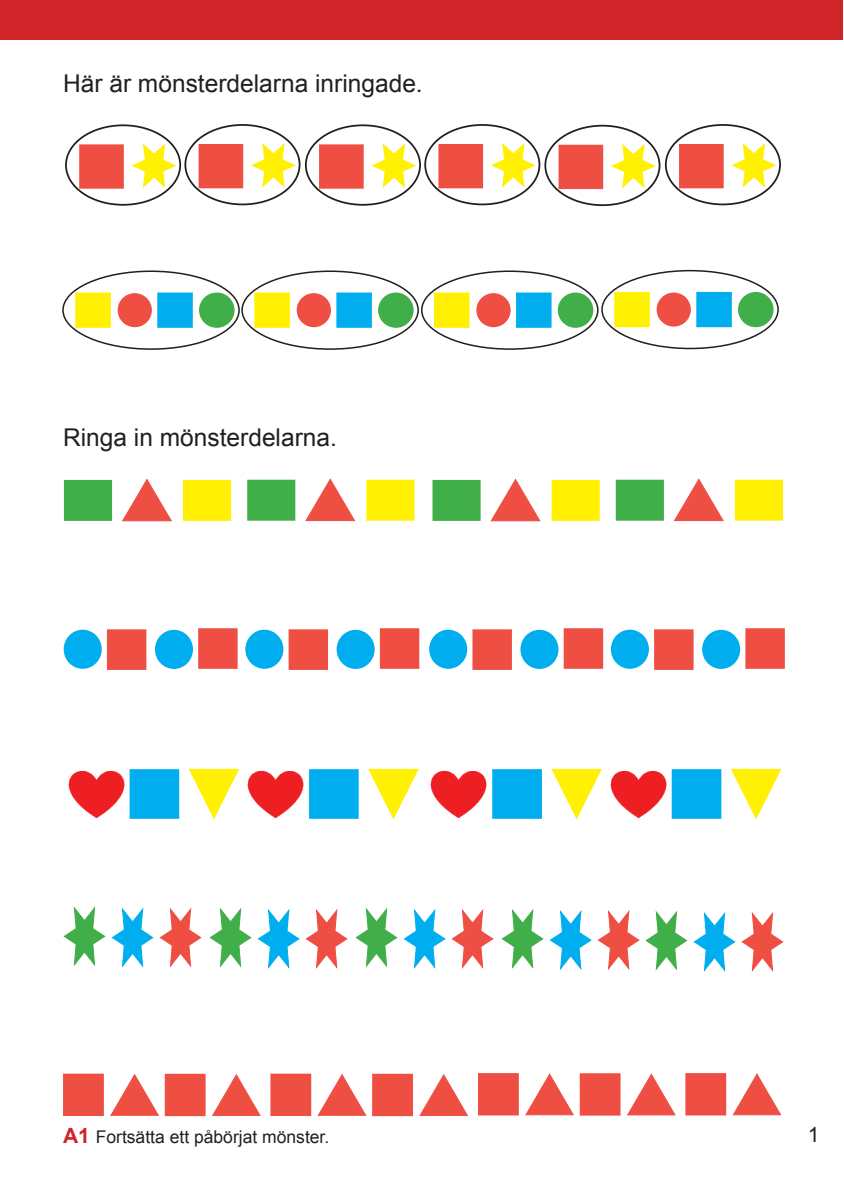
<style>
.page{position:relative;width:844px;height:1191px;background:#fff}
.page>*{position:absolute;margin:0;border:0;box-sizing:border-box;transform-origin:0 0}
.t1{font:24.5px "Arial";color:#231f20}
.t2{font:21px "Arial";color:#231f20}
.t3{font:17.5px "Arial";color:#231f20}
.s1{font-weight:700;font-size:21px;color:#d1232a}
</style>
<div class="page">
<div style="left:0;top:1px;width:842px;height:39px;background:#d1232a"></div>
<div style="left:79px;top:144px;width:45px;height:45px;background:#ef4e43;border:2px solid #ef4e43"></div>
<svg style="left:132px;top:143px;width:44px;height:45px"></svg>
<div style="left:65px;top:124px;width:116px;height:82px;border:2px solid #231f20;border-radius:50%"></div>
<div style="left:198px;top:144px;width:45px;height:44px;background:#ef4e43"></div>
<svg style="left:251px;top:143px;width:44px;height:44px"></svg>
<div style="left:184px;top:124px;width:116px;height:81px;border:2px solid #231f20;border-radius:50%"></div>
<div style="left:319px;top:144px;width:44px;height:45px;background:#ef4e43;border:2px solid #ef4e43"></div>
<svg style="left:371px;top:143px;width:45px;height:45px"></svg>
<div style="left:305px;top:124px;width:116px;height:82px;border:2px solid #231f20;border-radius:50%"></div>
<div style="left:438px;top:144px;width:45px;height:44px;background:#ef4e43"></div>
<svg style="left:491px;top:143px;width:44px;height:44px"></svg>
<div style="left:424px;top:124px;width:116px;height:81px;border:2px solid #231f20;border-radius:50%"></div>
<div style="left:558px;top:145px;width:45px;height:44px;background:#ef4e43"></div>
<svg style="left:611px;top:144px;width:44px;height:44px"></svg>
<div style="left:544px;top:125px;width:116px;height:81px;border:2px solid #231f20;border-radius:50%"></div>
<div style="left:678px;top:144px;width:45px;height:44px;background:#ef4e43"></div>
<svg style="left:731px;top:143px;width:45px;height:44px"></svg>
<div style="left:664px;top:124px;width:116px;height:81px;border:2px solid #231f20;border-radius:50%"></div>
<div style="left:64px;top:480px;width:48px;height:41px;background:#40ae49"></div>
<div style="left:183px;top:480px;width:48px;height:41px;background:#fff101"></div>
<svg style="left:122px;top:479px;width:50px;height:42px"></svg>
<div style="left:247px;top:480px;width:48px;height:41px;background:#40ae49;border:2px solid #40ae49"></div>
<div style="left:366px;top:480px;width:48px;height:41px;background:#fff101;border:2px solid #fff101"></div>
<svg style="left:305px;top:479px;width:50px;height:42px"></svg>
<div style="left:432px;top:480px;width:48px;height:41px;background:#40ae49;border:2px solid #40ae49"></div>
<div style="left:551px;top:480px;width:48px;height:41px;background:#fff101;border:2px solid #fff101"></div>
<svg style="left:490px;top:479px;width:50px;height:42px"></svg>
<div style="left:615px;top:480px;width:48px;height:41px;background:#40ae49;border:2px solid #40ae49"></div>
<div style="left:734px;top:480px;width:48px;height:41px;background:#fff101;border:2px solid #fff101"></div>
<svg style="left:674px;top:479px;width:49px;height:42px"></svg>
<img style="left:68px;top:771px;width:56px;height:46px">
<div style="left:129px;top:769px;width:50px;height:50px;background:#00aeef;border:2px solid #00aeef"></div>
<svg style="left:189px;top:769px;width:50px;height:50px"></svg>
<svg style="left:64px;top:906px;width:41px;height:60px"></svg>
<svg style="left:112px;top:907px;width:41px;height:60px"></svg>
<svg style="left:159px;top:907px;width:42px;height:60px"></svg>
<svg style="left:209px;top:907px;width:42px;height:60px"></svg>
<svg style="left:258px;top:909px;width:41px;height:59px"></svg>
<svg style="left:305px;top:909px;width:42px;height:59px"></svg>
<svg style="left:355px;top:907px;width:42px;height:60px"></svg>
<svg style="left:403px;top:909px;width:42px;height:59px"></svg>
<svg style="left:451px;top:909px;width:42px;height:59px"></svg>
<svg style="left:501px;top:909px;width:42px;height:59px"></svg>
<svg style="left:549px;top:910px;width:42px;height:60px"></svg>
<svg style="left:597px;top:910px;width:42px;height:60px"></svg>
<svg style="left:645px;top:910px;width:42px;height:60px"></svg>
<svg style="left:693px;top:912px;width:42px;height:59px"></svg>
<svg style="left:741px;top:912px;width:42px;height:59px"></svg>
<div style="left:75px;top:292px;width:36px;height:36px;background:#fff101;border:2px solid #fff101"></div>
<div style="left:118px;top:293px;width:34px;height:34px;background:#ef4e43;border-radius:50%"></div>
<div style="left:157px;top:292px;width:36px;height:36px;background:#00aeef;border:2px solid #00aeef"></div>
<div style="left:200px;top:293px;width:34px;height:34px;background:#40ae49;border-radius:50%"></div>
<div style="left:199px;top:292px;width:35px;height:36px;border:2px solid #40ae49;border-radius:50%"></div>
<div style="left:62px;top:270px;width:178px;height:80px;border:2px solid #231f20;border-radius:50%"></div>
<div style="left:254px;top:292px;width:36px;height:36px;background:#fff101;border:2px solid #fff101"></div>
<div style="left:296px;top:293px;width:35px;height:34px;background:#ef4e43;border-radius:50%"></div>
<div style="left:336px;top:292px;width:36px;height:36px;background:#00aeef;border:2px solid #00aeef"></div>
<div style="left:379px;top:293px;width:34px;height:34px;background:#40ae49;border-radius:50%"></div>
<div style="left:378px;top:292px;width:35px;height:36px;border:2px solid #40ae49;border-radius:50%"></div>
<div style="left:241px;top:270px;width:178px;height:80px;border:2px solid #231f20;border-radius:50%"></div>
<div style="left:434px;top:292px;width:35px;height:36px;background:#fff101;border:2px solid #fff101"></div>
<div style="left:476px;top:293px;width:34px;height:34px;background:#ef4e43;border-radius:50%"></div>
<div style="left:516px;top:292px;width:35px;height:36px;background:#00aeef;border:2px solid #00aeef"></div>
<div style="left:558px;top:293px;width:34px;height:34px;background:#40ae49;border-radius:50%"></div>
<div style="left:557px;top:292px;width:36px;height:36px;border:2px solid #40ae49;border-radius:50%"></div>
<div style="left:421px;top:270px;width:177px;height:80px;border:2px solid #231f20;border-radius:50%"></div>
<div style="left:614px;top:292px;width:35px;height:35px;background:#fff101"></div>
<div style="left:656px;top:292px;width:34px;height:34px;background:#ef4e43;border-radius:50%"></div>
<div style="left:696px;top:292px;width:35px;height:35px;background:#00aeef"></div>
<div style="left:738px;top:293px;width:34px;height:33px;background:#40ae49;border-radius:50%"></div>
<div style="left:737px;top:292px;width:36px;height:35px;border:2px solid #40ae49;border-radius:50%"></div>
<div style="left:601px;top:270px;width:177px;height:79px;border:2px solid #231f20;border-radius:50%"></div>
<div style="left:64px;top:629px;width:38px;height:40px;background:#00aeef;border-radius:50%"></div>
<div style="left:107px;top:629px;width:39px;height:41px;background:#ef4e43;border:1px solid #ef4e43"></div>
<div style="left:155px;top:630px;width:38px;height:39px;background:#00aeef;border-radius:50%"></div>
<div style="left:198px;top:628px;width:39px;height:41px;background:#ef4e43;border:1px solid #ef4e43"></div>
<div style="left:245px;top:629px;width:38px;height:40px;background:#00aeef;border-radius:50%"></div>
<div style="left:288px;top:629px;width:40px;height:41px;background:#ef4e43;border:1px solid #ef4e43"></div>
<div style="left:336px;top:630px;width:38px;height:39px;background:#00aeef;border-radius:50%"></div>
<div style="left:380px;top:628px;width:39px;height:41px;background:#ef4e43;border:1px solid #ef4e43"></div>
<div style="left:429px;top:629px;width:38px;height:40px;background:#00aeef;border-radius:50%"></div>
<div style="left:472px;top:629px;width:39px;height:41px;background:#ef4e43;border:1px solid #ef4e43"></div>
<div style="left:520px;top:630px;width:38px;height:39px;background:#00aeef;border-radius:50%"></div>
<div style="left:563px;top:628px;width:40px;height:41px;background:#ef4e43;border:1px solid #ef4e43"></div>
<div style="left:610px;top:629px;width:38px;height:40px;background:#00aeef;border-radius:50%"></div>
<div style="left:654px;top:629px;width:39px;height:41px;background:#ef4e43;border:1px solid #ef4e43"></div>
<div style="left:702px;top:630px;width:38px;height:39px;background:#00aeef;border-radius:50%"></div>
<div style="left:745px;top:628px;width:39px;height:41px;background:#ef4e43;border:1px solid #ef4e43"></div>
<div style="left:63px;top:1073px;width:41px;height:43px;background:#ef4e43;border:1px solid #ef4e43"></div>
<svg style="left:110px;top:1074px;width:49px;height:41px"></svg>
<div style="left:165px;top:1073px;width:40px;height:43px;background:#ef4e43;border:1px solid #ef4e43"></div>
<svg style="left:212px;top:1074px;width:49px;height:41px"></svg>
<div style="left:270px;top:1073px;width:41px;height:43px;background:#ef4e43;border:1px solid #ef4e43"></div>
<svg style="left:318px;top:1074px;width:48px;height:41px"></svg>
<div style="left:372px;top:1073px;width:41px;height:43px;background:#ef4e43;border:1px solid #ef4e43"></div>
<svg style="left:420px;top:1074px;width:48px;height:41px"></svg>
<div style="left:478px;top:1073px;width:40px;height:42px;background:#ef4e43;border:1px solid #ef4e43"></div>
<svg style="left:525px;top:1073px;width:48px;height:42px"></svg>
<div style="left:579px;top:1073px;width:41px;height:42px;background:#ef4e43;border:1px solid #ef4e43"></div>
<svg style="left:627px;top:1073px;width:48px;height:42px"></svg>
<div style="left:685px;top:1073px;width:41px;height:42px;background:#ef4e43;border:1px solid #ef4e43"></div>
<svg style="left:732px;top:1073px;width:49px;height:42px"></svg>
<img style="left:248px;top:771px;width:55px;height:46px">
<div style="left:309px;top:769px;width:49px;height:50px;background:#00aeef;border:2px solid #00aeef"></div>
<svg style="left:368px;top:769px;width:50px;height:50px"></svg>
<img style="left:431px;top:771px;width:55px;height:46px">
<div style="left:492px;top:769px;width:49px;height:50px;background:#00aeef;border:2px solid #00aeef"></div>
<svg style="left:551px;top:769px;width:50px;height:50px"></svg>
<img style="left:610px;top:771px;width:56px;height:46px">
<div style="left:671px;top:769px;width:50px;height:50px;background:#00aeef;border:2px solid #00aeef"></div>
<svg style="left:731px;top:769px;width:50px;height:50px"></svg>
<p class="t1" style="left:63px;top:70px;width:361px">Här är mönsterdelarna inringade.</p>
<p class="t1" style="left:63px;top:424px;width:275px">Ringa in mönsterdelarna.</p>
<p class="t3" style="left:63px;top:1127px;width:268px"><span class="s1">A1</span> Fortsätta ett påbörjat mönster.</p>
<p class="t2" style="left:807px;top:1122px;width:13px">1</p>
</div>
